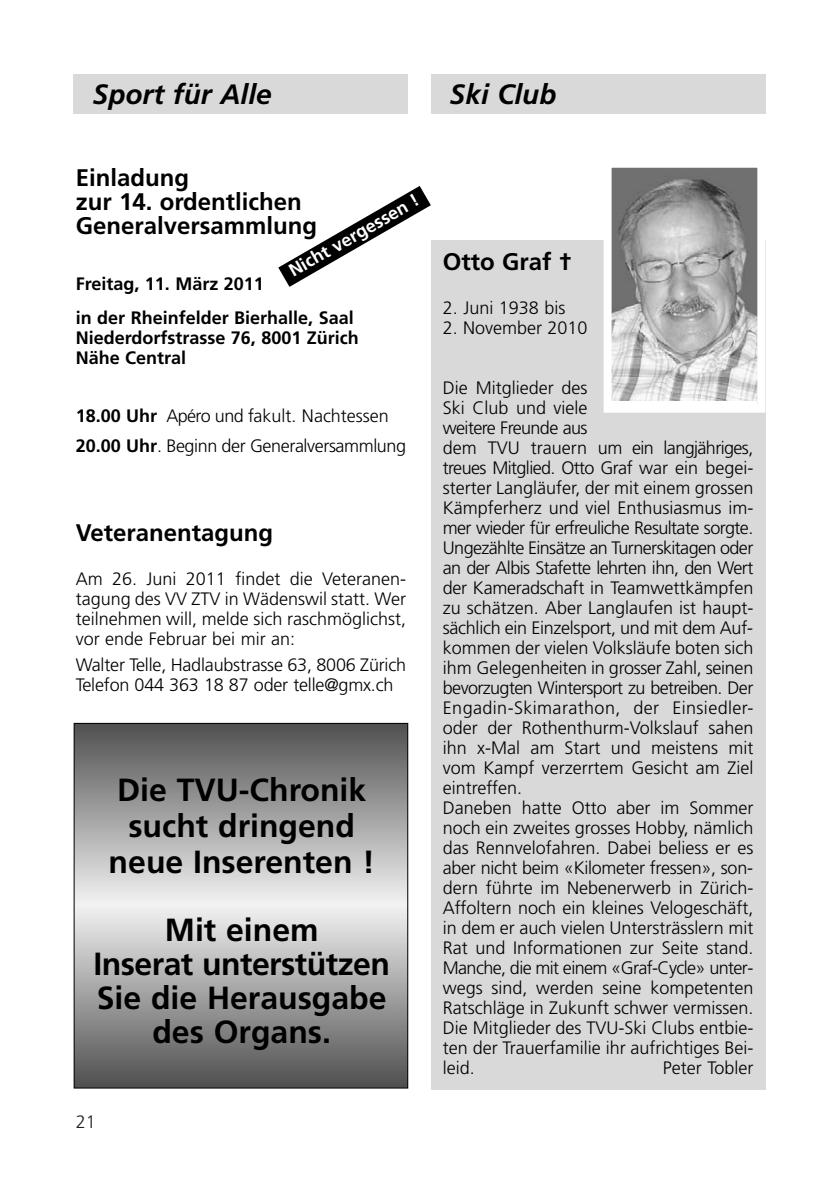
<style>
.page{position:relative;width:838px;height:1190px;background:#fff}
.page>*{position:absolute;margin:0;border:0;box-sizing:border-box;transform-origin:0 0}
.t1{font:700 32px/34px "Frutiger";color:#000;text-align:center}
.t2{font:italic 700 28px "Frutiger";color:#000}
.t3{font:700 24px/24px "Frutiger";color:#000}
.t4{font:300 18px/20px "Frutiger";color:#000}
.t5{font:700 18px/34px "Frutiger";color:#000}
.t6{font:300 18px/30px "Frutiger";letter-spacing:-.02em;color:#000}
.t7{font:700 18px "Frutiger";color:#fff}
.t8{font:300 18px "Frutiger";color:#231f20}
.s1{font-weight:700}
</style>
<div class="page">
<div style="left:74px;top:74px;width:334px;height:39px;background:#d9d9d9"></div>
<div style="left:431px;top:74px;width:334px;height:39px;background:#d9d9d9"></div>
<svg style="left:76px;top:725px;width:330px;height:362px;background:#a0a0a0"></svg>
<div style="left:74px;top:723px;width:334px;height:366px;border:1px solid #000"></div>
<div style="left:431px;top:240px;width:334px;height:850px;background:#d9d9d9"></div>
<img style="left:613px;top:169px;width:143px;height:231px">
<div style="left:604px;top:160px;width:161px;height:253px;border:8px solid #fff"></div>
<svg style="left:278px;top:186px;width:153px;height:101px"></svg>
<h2 class="t2" style="left:93px;top:83px;width:180px">Sport für Alle</h2>
<h2 class="t2" style="left:450px;top:83px;width:108px">Ski Club</h2>
<h3 class="t3" style="left:76px;top:168px;width:243px">Einladung<br>zur 14. ordentlichen<br>Generalversammlung</h3>
<p class="t5" style="left:76px;top:268px;width:280px">Freitag, 11. März 2011<br>in der Rheinfelder Bierhalle, Saal</p>
<p class="t5" style="left:76px;top:329px;width:285px;line-height:20px">Niederdorfstrasse 76, 8001 Zürich<br>Nähe Central</p>
<p class="t7" style="left:287px;top:266px;width:148px;rotate:-30deg">Nicht vergessen !</p>
<p class="t6" style="left:76px;top:402px;width:332px"><span class="s1">18.00 Uhr</span> Apéro und fakult. Nachtessen<br><span class="s1">20.00 Uhr</span>. Beginn der Generalversammlung</p>
<h3 class="t3" style="left:76px;top:522px;width:199px">Veteranentagung</h3>
<p class="t4" style="left:76px;top:570px;width:332px;text-align:justify">Am 26. Juni 2011 findet die Veteranen&shy;tagung des VV ZTV in Wädenswil statt. Wer teilnehmen will, melde sich raschmöglichst, vor ende Februar bei mir an:</p>
<p class="t4" style="left:76px;top:656px;width:332px">Walter Telle, Hadlaubstrasse 63, 8006 Zürich<br>Telefon 044 363 18 87 oder telle@gmx.ch</p>
<h1 class="t1" style="left:109px;top:774px;width:268px;line-height:36px">Die TVU-Chronik sucht dringend neue Inserenten !</h1>
<h1 class="t1" style="left:93px;top:915px;width:298px">Mit einem<br>Inserat unterstützen<br>Sie die Herausgabe des Organs.</h1>
<p class="t8" style="left:76px;top:1115px;width:22px">21</p>
<h3 class="t3" style="left:443px;top:251px;width:131px">Otto Graf †</h3>
<p class="t4" style="left:443px;top:299px;width:124px">2. Juni 1938 bis</p>
<p class="t4" style="left:443px;top:319px;width:146px">2. November 2010</p>
<p class="t4" style="left:443px;top:379px;width:312px">Die Mitglieder des<br>Ski Club und viele<br>weitere Freunde aus<br>dem TVU trauern um ein langjähriges, treues Mitglied. Otto Graf war ein begei&shy;sterter Langläufer, der mit einem grossen Kämpferherz und viel Enthusiasmus im&shy;mer wieder für erfreuliche Resultate sorgte.<br>Ungezählte Einsätze an Turnerskitagen oder an der Albis Stafette lehrten ihn, den Wert der Kameradschaft in Teamwettkämpfen zu schätzen. Aber Langlaufen ist haupt&shy;sächlich ein Einzelsport, und mit dem Auf&shy;kommen der vielen Volksläufe boten sich ihm Gelegenheiten in grosser Zahl, seinen bevorzugten Wintersport zu betreiben. Der Engadin-Skimarathon, der Einsiedler&shy;oder der Rothenthurm-Volkslauf sahen ihn x-Mal am Start und meistens mit vom Kampf verzerrtem Gesicht am Ziel eintreffen.<br>Daneben hatte Otto aber im Sommer noch ein zweites grosses Hobby, nämlich das Rennvelofahren. Dabei beliess er es aber nicht beim «Kilometer fressen», son&shy;dern führte im Nebenerwerb in Zürich-Affoltern noch ein kleines Velogeschäft, in dem er auch vielen Untersträsslern mit Rat und Informationen zur Seite stand.<br>Manche, die mit einem «Graf-Cycle» unter&shy;wegs sind, werden seine kompetenten Ratschläge in Zukunft schwer vermissen.<br>Die Mitglieder des TVU-Ski Clubs entbie&shy;ten der Trauerfamilie ihr aufrichtiges Bei&shy;leid.</p>
<p class="t4" style="left:663px;top:1059px;width:92px">Peter Tobler</p>
</div>
